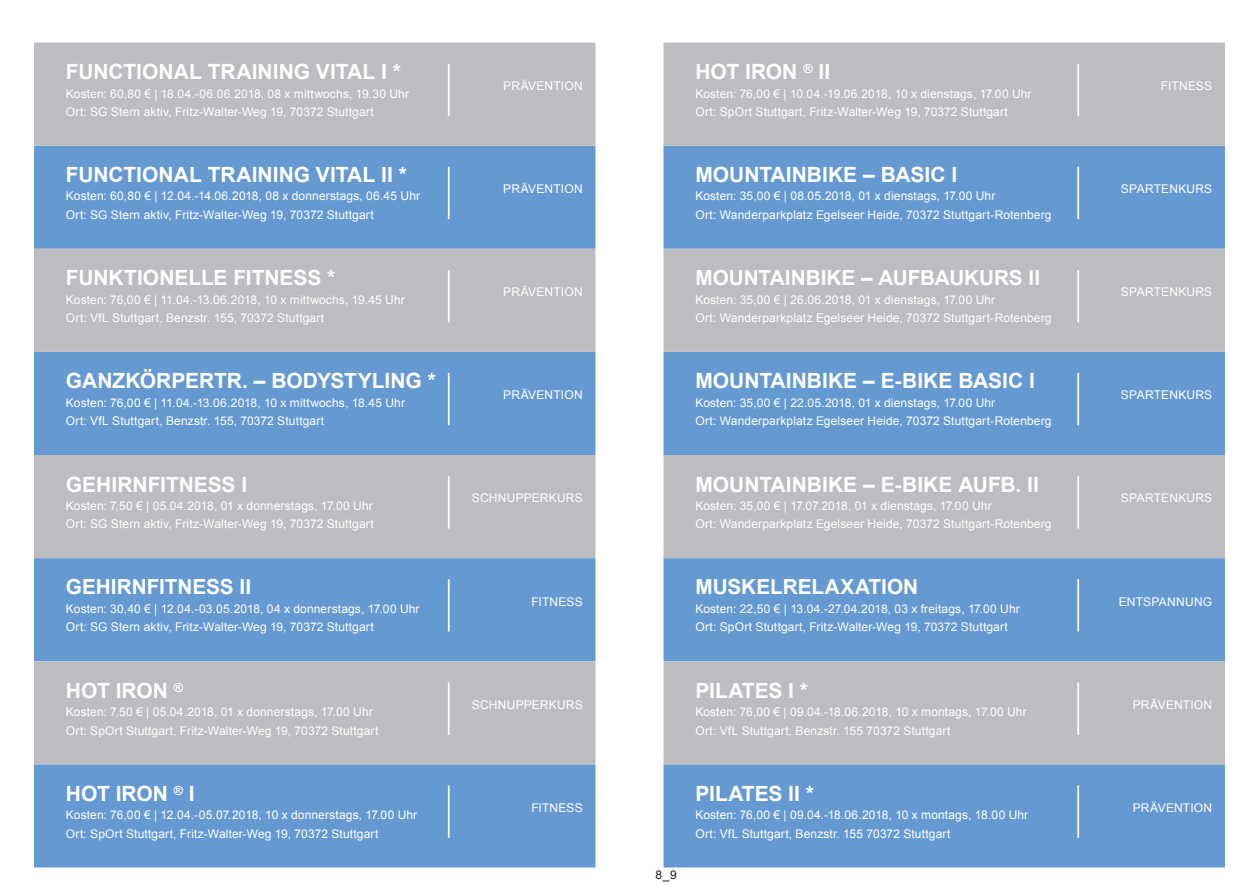
<style>
.page{position:relative;width:1259px;height:893px;background:#fff}
.page>*{position:absolute;margin:0;border:0;box-sizing:border-box;transform-origin:0 0}
.t1{font:700 21px "Arial";color:#fff}
.t2{font:700 20.7px "Arial";color:#fff}
.t3{font:12px/18.5px "Arial";letter-spacing:.01em;color:#fff}
.t4{font:12px "Arial";color:#231f20}
</style>
<div class="page">
<div style="left:34px;top:146px;width:561px;height:103px;background:#6599d1"></div>
<div style="left:34px;top:352px;width:561px;height:103px;background:#6599d1"></div>
<div style="left:34px;top:558px;width:561px;height:103px;background:#6599d1"></div>
<div style="left:34px;top:764px;width:561px;height:103px;background:#6599d1"></div>
<div style="left:34px;top:43px;width:561px;height:103px;background:#bcbdc0"></div>
<div style="left:34px;top:249px;width:561px;height:103px;background:#bcbdc0"></div>
<div style="left:34px;top:455px;width:561px;height:103px;background:#bcbdc0"></div>
<div style="left:34px;top:661px;width:561px;height:103px;background:#bcbdc0"></div>
<hr style="left:448px;top:64px;width:1px;height:52px;background:#fff">
<hr style="left:448px;top:270px;width:1px;height:52px;background:#fff">
<hr style="left:448px;top:476px;width:1px;height:53px;background:#fff">
<hr style="left:448px;top:682px;width:1px;height:53px;background:#fff">
<hr style="left:448px;top:167px;width:1px;height:52px;background:#fff">
<hr style="left:448px;top:373px;width:1px;height:52px;background:#fff">
<hr style="left:448px;top:579px;width:1px;height:52px;background:#fff">
<hr style="left:448px;top:785px;width:1px;height:53px;background:#fff">
<div style="left:663px;top:146px;width:562px;height:103px;background:#6599d1"></div>
<div style="left:663px;top:352px;width:562px;height:103px;background:#6599d1"></div>
<div style="left:663px;top:558px;width:562px;height:103px;background:#6599d1"></div>
<div style="left:663px;top:764px;width:562px;height:103px;background:#6599d1"></div>
<div style="left:663px;top:43px;width:562px;height:103px;background:#bcbdc0"></div>
<div style="left:663px;top:249px;width:562px;height:103px;background:#bcbdc0"></div>
<div style="left:663px;top:455px;width:562px;height:103px;background:#bcbdc0"></div>
<div style="left:663px;top:661px;width:562px;height:103px;background:#bcbdc0"></div>
<hr style="left:1077px;top:64px;width:2px;height:52px;background:#fff">
<hr style="left:1077px;top:270px;width:2px;height:52px;background:#fff">
<hr style="left:1077px;top:476px;width:2px;height:53px;background:#fff">
<hr style="left:1077px;top:682px;width:2px;height:53px;background:#fff">
<hr style="left:1077px;top:167px;width:2px;height:52px;background:#fff">
<hr style="left:1077px;top:373px;width:2px;height:52px;background:#fff">
<hr style="left:1077px;top:579px;width:2px;height:52px;background:#fff">
<hr style="left:1077px;top:785px;width:2px;height:53px;background:#fff">
<h1 class="t1" style="left:66px;top:58px;width:336px">FUNCTIONAL TRAINING VITAL I *</h1>
<p class="t3" style="left:66px;top:84px;width:345px">Kosten: 60,80 € | 18.04.-06.06.2018, 08 x mittwochs, 19.30 Uhr<br>Ort: SG Stern aktiv, Fritz-Walter-Weg 19, 70372 Stuttgart</p>
<h1 class="t1" style="left:66px;top:161px;width:342px">FUNCTIONAL TRAINING VITAL II *</h1>
<p class="t3" style="left:66px;top:187px;width:356px">Kosten: 60,80 € | 12.04.-14.06.2018, 08 x donnerstags, 06.45 Uhr<br>Ort: SG Stern aktiv, Fritz-Walter-Weg 19, 70372 Stuttgart</p>
<h1 class="t1" style="left:66px;top:264px;width:271px">FUNKTIONELLE FITNESS *</h1>
<p class="t3" style="left:66px;top:290px;width:340px">Kosten: 76,00 € | 11.04.-13.06.2018, 10 x mittwochs, 19.45 Uhr<br>Ort: VfL Stuttgart, Benzstr. 155, 70372 Stuttgart</p>
<h1 class="t1" style="left:66px;top:367px;width:371px">GANZKÖRPERTR. – BODYSTYLING *</h1>
<p class="t3" style="left:66px;top:393px;width:341px">Kosten: 76,00 € | 11.04.-13.06.2018, 10 x mittwochs, 18.45 Uhr<br>Ort: VfL Stuttgart, Benzstr. 155, 70372 Stuttgart</p>
<h1 class="t1" style="left:66px;top:470px;width:183px">GEHIRNFITNESS I</h1>
<p class="t3" style="left:66px;top:497px;width:309px">Kosten: 7,50 € | 05.04.2018, 01 x donnerstags, 17.00 Uhr<br>Ort: SG Stern aktiv, Fritz-Walter-Weg 19, 70372 Stuttgart</p>
<h2 class="t2" style="left:66px;top:573px;width:187px">GEHIRNFITNESS II</h2>
<p class="t3" style="left:66px;top:599px;width:355px">Kosten: 30,40 € | 12.04.-03.05.2018, 04 x donnerstags, 17.00 Uhr<br>Ort: SG Stern aktiv, Fritz-Walter-Weg 19, 70372 Stuttgart</p>
<h1 class="t1" style="left:66px;top:676px;width:119px">HOT IRON <sup>®</sup></h1>
<p class="t3" style="left:66px;top:703px;width:314px">Kosten: 7,50 € | 05.04.2018, 01 x donnerstags, 17.00 Uhr<br>Ort: SpOrt Stuttgart, Fritz-Walter-Weg 19, 70372 Stuttgart</p>
<h1 class="t1" style="left:66px;top:779px;width:130px">HOT IRON <sup>®</sup> I</h1>
<p class="t3" style="left:66px;top:806px;width:353px">Kosten: 76,00 € | 12.04.-05.07.2018, 10 x donnerstags, 17.00 Uhr<br>Ort: SpOrt Stuttgart, Fritz-Walter-Weg 19, 70372 Stuttgart</p>
<p class="t3" style="left:503px;top:77px;width:81px">PRÄVENTION</p>
<p class="t3" style="left:503px;top:180px;width:81px">PRÄVENTION</p>
<p class="t3" style="left:503px;top:283px;width:81px">PRÄVENTION</p>
<p class="t3" style="left:503px;top:386px;width:81px">PRÄVENTION</p>
<p class="t3" style="left:472px;top:489px;width:112px">SCHNUPPERKURS</p>
<p class="t3" style="left:531px;top:592px;width:53px">FITNESS</p>
<p class="t3" style="left:472px;top:695px;width:112px">SCHNUPPERKURS</p>
<p class="t3" style="left:531px;top:798px;width:53px">FITNESS</p>
<p class="t4" style="left:655px;top:866px;width:23px">8_9</p>
<h1 class="t1" style="left:695px;top:58px;width:136px">HOT IRON <sup>®</sup> II</h1>
<p class="t3" style="left:695px;top:84px;width:338px">Kosten: 76,00 € | 10.04.-19.06.2018, 10 x dienstags, 17.00 Uhr<br>Ort: SpOrt Stuttgart, Fritz-Walter-Weg 19, 70372 Stuttgart</p>
<h1 class="t1" style="left:695px;top:161px;width:263px">MOUNTAINBIKE – BASIC I</h1>
<p class="t3" style="left:695px;top:187px;width:358px">Kosten: 35,00 € | 08.05.2018, 01 x dienstags, 17.00 Uhr<br>Ort: Wanderparkplatz Egelseer Heide, 70372 Stuttgart-Rotenberg</p>
<h2 class="t2" style="left:695px;top:264px;width:346px">MOUNTAINBIKE – AUFBAUKURS II</h2>
<p class="t3" style="left:695px;top:290px;width:358px">Kosten: 35,00 € | 26.06.2018, 01 x dienstags, 17.00 Uhr<br>Ort: Wanderparkplatz Egelseer Heide, 70372 Stuttgart-Rotenberg</p>
<h1 class="t1" style="left:695px;top:367px;width:341px">MOUNTAINBIKE – E-BIKE BASIC I</h1>
<p class="t3" style="left:695px;top:393px;width:358px">Kosten: 35,00 € | 22.05.2018, 01 x dienstags, 17.00 Uhr<br>Ort: Wanderparkplatz Egelseer Heide, 70372 Stuttgart-Rotenberg</p>
<h1 class="t1" style="left:695px;top:470px;width:345px">MOUNTAINBIKE – E-BIKE AUFB. II</h1>
<p class="t3" style="left:695px;top:497px;width:358px">Kosten: 35,00 € | 17.07.2018, 01 x dienstags, 17.00 Uhr<br>Ort: Wanderparkplatz Egelseer Heide, 70372 Stuttgart-Rotenberg</p>
<h2 class="t2" style="left:695px;top:573px;width:224px">MUSKELRELAXATION</h2>
<p class="t3" style="left:695px;top:599px;width:326px">Kosten: 22,50 € | 13.04.-27.04.2018, 03 x freitags, 17.00 Uhr<br>Ort: SpOrt Stuttgart, Fritz-Walter-Weg 19, 70372 Stuttgart</p>
<h1 class="t1" style="left:695px;top:676px;width:114px">PILATES I *</h1>
<p class="t3" style="left:695px;top:703px;width:333px">Kosten: 76,00 € | 09.04.-18.06.2018, 10 x montags, 17.00 Uhr<br>Ort: VfL Stuttgart, Benzstr. 155 70372 Stuttgart</p>
<h1 class="t1" style="left:695px;top:779px;width:120px">PILATES II *</h1>
<p class="t3" style="left:695px;top:806px;width:334px">Kosten: 76,00 € | 09.04.-18.06.2018, 10 x montags, 18.00 Uhr<br>Ort: VfL Stuttgart, Benzstr. 155 70372 Stuttgart</p>
<p class="t3" style="left:1160px;top:77px;width:53px">FITNESS</p>
<p class="t3" style="left:1121px;top:180px;width:93px">SPARTENKURS</p>
<p class="t3" style="left:1121px;top:283px;width:93px">SPARTENKURS</p>
<p class="t3" style="left:1121px;top:386px;width:93px">SPARTENKURS</p>
<p class="t3" style="left:1121px;top:489px;width:93px">SPARTENKURS</p>
<p class="t3" style="left:1118px;top:592px;width:95px">ENTSPANNUNG</p>
<p class="t3" style="left:1132px;top:695px;width:81px">PRÄVENTION</p>
<p class="t3" style="left:1132px;top:798px;width:81px">PRÄVENTION</p>
</div>
